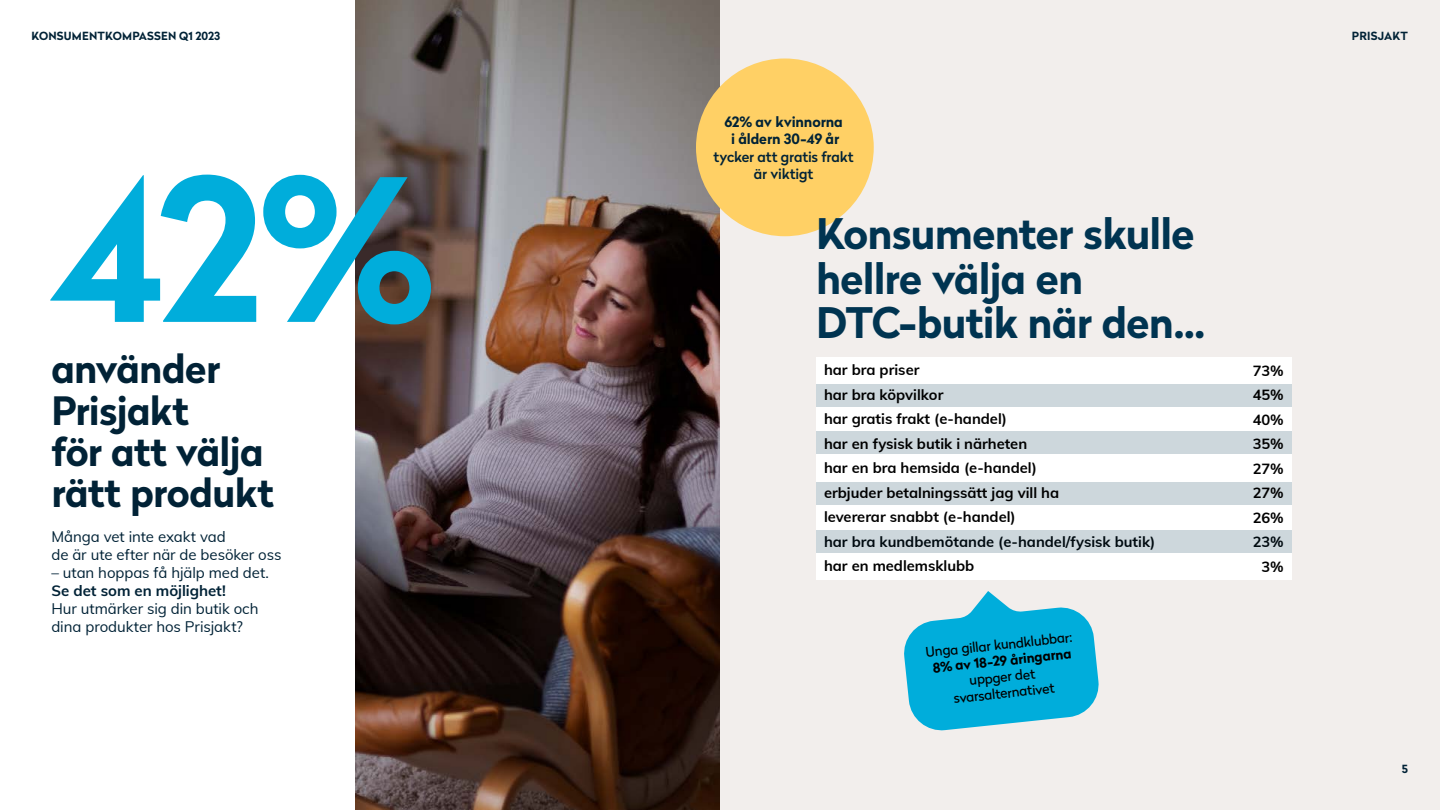
<style>
.page{position:relative;width:1440px;height:810px;background:#fff}
.page>*{position:absolute;margin:0;border:0;box-sizing:border-box;transform-origin:0 0}
.t1{font:700 196.88px "Radikal";color:#00addb}
.t2{font:700 42px/44.2px "Radikal";letter-spacing:-.02em;color:#003451}
.t3{font:700 39px/41.2px "Radikal";letter-spacing:-.02em;color:#012236}
.t4{font:15px/18px "Muli";letter-spacing:-.005em;color:#012236}
.t5{font:700 15px "Muli";letter-spacing:-.005em;color:#012236}
.t6{font:14.7px/24.5px "Mulish";color:#000}
.t7{font:500 14.25px/17.2px "Radikal";letter-spacing:-.015em;color:#012236;text-align:center}
.t8{font:700 14.25px/17.2px "Radikal";letter-spacing:-.01em;color:#012236;text-align:center}
.t9{font:13.5px/16.2px "Radikal";color:#000;text-align:center}
.t10{font:700 13.5px "Radikal";color:#000}
.t11{font:700 11.25px "Radikal";letter-spacing:.02em;color:#012236}
</style>
<div class="page">
<img style="left:355px;top:0;width:365px;height:810px">
<div style="left:720px;top:0;width:720px;height:810px;background:#f2eeec"></div>
<div style="left:696px;top:58px;width:178px;height:178px;background:#ffd065;border-radius:50%"></div>
<div style="left:816px;top:358px;width:475px;height:222px;background:#fff"></div>
<div style="left:816px;top:482px;width:475px;height:23px;background:#cdd7dc"></div>
<div style="left:816px;top:384px;width:475px;height:23px;background:#cdd7dc"></div>
<div style="left:816px;top:431px;width:475px;height:23px;background:#cdd7dc"></div>
<div style="left:816px;top:530px;width:475px;height:23px;background:#cdd7dc"></div>
<svg style="left:904px;top:591px;width:195px;height:140px"></svg>
<p class="t11" style="left:31px;top:28px;width:190px">KONSUMENTKOMPASSEN Q1 2023</p>
<p class="t11" style="left:1352px;top:28px;width:58px">PRISJAKT</p>
<h1 class="t1" style="left:51px;top:106px;width:387px">42%</h1>
<h3 class="t3" style="left:51px;top:348px;width:224px">använder<br>Prisjakt<br>för att välja rätt produkt</h3>
<p class="t4" style="left:51px;top:527px;width:232px">Många vet inte exakt vad<br>de är ute efter när de besöker oss</p>
<p class="t4" style="left:51px;top:563px;width:219px">– utan hoppas få hjälp med det.</p>
<p class="t5" style="left:51px;top:580px;width:176px">Se det som en möjlighet!</p>
<p class="t4" style="left:51px;top:599px;width:209px">Hur utmärker sig din butik och dina produkter hos Prisjakt?</p>
<p class="t8" style="left:724px;top:113px;width:120px">62% av kvinnorna i åldern 30-49 år</p>
<p class="t7" style="left:714px;top:147px;width:142px">tycker att gratis frakt är viktigt</p>
<h2 class="t2" style="left:816px;top:211px;width:391px">Konsumenter skulle hellre välja en<br>DTC-butik när den...</h2>
<p class="t6" style="left:824px;top:357px;width:333px">har bra priser<br>har bra köpvilkor<br>har gratis frakt (e-handel)<br>har en fysisk butik i närheten<br>har en bra hemsida (e-handel)<br>erbjuder betalningssätt jag vill ha<br>levererar snabbt (e-handel)<br>har bra kundbemötande (e-handel/fysisk butik) har en medlemsklubb</p>
<p class="t6" style="left:1253px;top:358px;width:32px;text-align:right">73%<br>45%<br>40%<br>35%<br>27%<br>27%<br>26%<br>23%<br>3%</p>
<p class="t9" style="left:925px;top:644px;width:149px;rotate:-6deg">Unga gillar kundklubbar:</p>
<p class="t10" style="left:932px;top:658px;width:141px;rotate:-6deg">8% av 18-29 åringarna</p>
<p class="t9" style="left:951px;top:674px;width:103px;rotate:-6deg">uppger det svarsalternativet</p>
<p class="t11" style="left:1402px;top:761px;width:8px">5</p>
</div>
